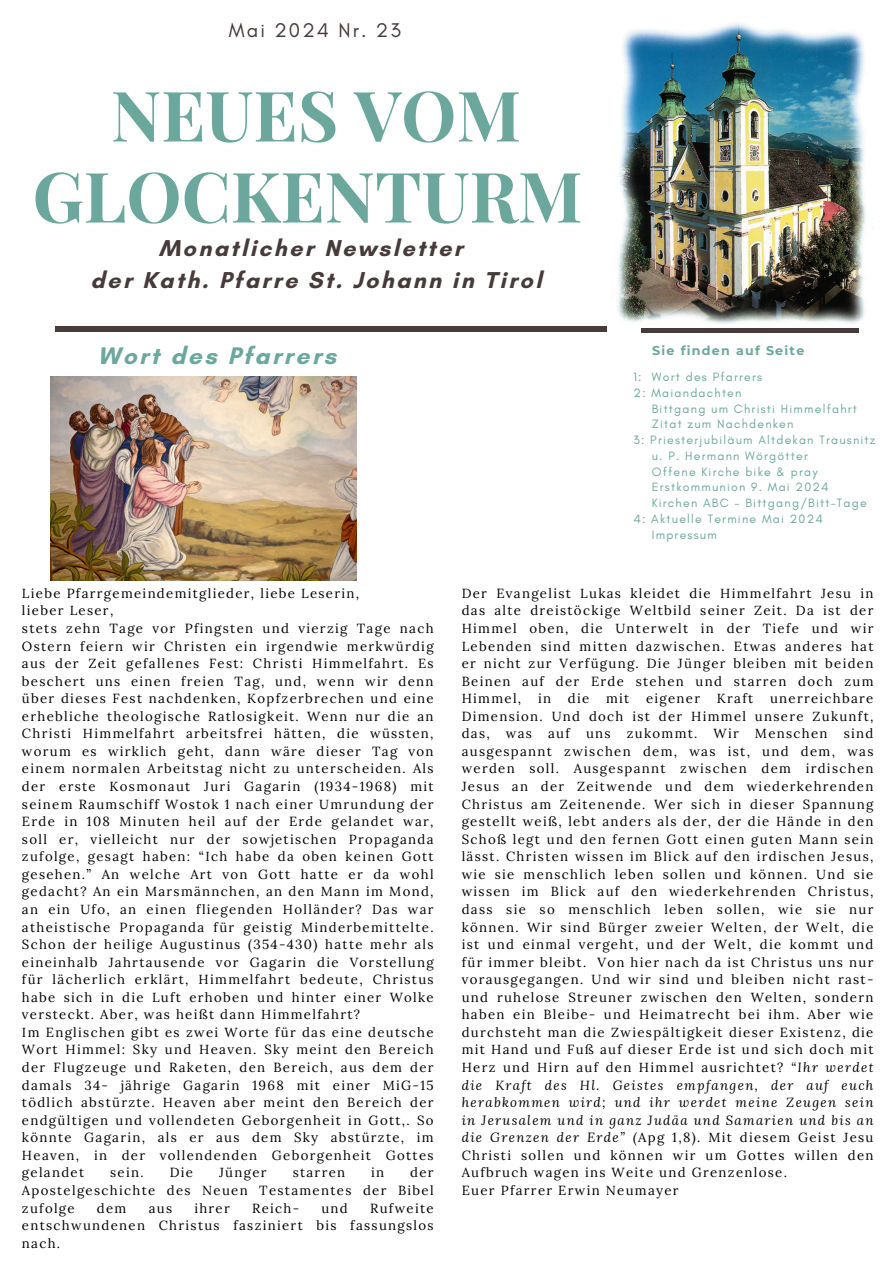
<style>
.page{position:relative;width:894px;height:1264px;background:#fff}
.page>*{position:absolute;margin:0;border:0;box-sizing:border-box;transform-origin:0 0}
.t1{font:700 69.6px/81px "Playfair Display";color:#6ba79d;text-align:center}
.t2{font:700 24.45px "Glacial Indifference";letter-spacing:.1em;color:#6ba79d}
.t3{font:700 23.4px/31.5px "Glacial Indifference";letter-spacing:.1em;color:#463a3a;text-align:center}
.t4{font:20.25px "Glacial Indifference";letter-spacing:.1em;color:#463a3a}
.t5{font:13.2px/17.5px "Lora";letter-spacing:.1em;color:#000;text-align:justify}
.t6{font:700 12.6px "Montserrat";letter-spacing:.1em;color:#6ba79d}
.t7{font:12.3px "Glacial Indifference";letter-spacing:.1em;color:#6ba79d}
.s1{font-style:italic}
</style>
<div class="page">
<div style="left:55px;top:326px;width:551px;height:6px;background:#463a3a"></div>
<svg style="left:641px;top:328px;width:217px;height:5px"></svg>
<img style="left:617px;top:23px;width:249px;height:301px">
<img style="left:50px;top:376px;width:306px;height:204px">
<h3 class="t4" style="left:229px;top:18px;width:173px">Mai 2024 Nr. 23</h3>
<h3 class="t1" style="left:32px;top:72px;width:551px">NEUES VOM<br>GLOCKENTURM</h3>
<p class="t3" style="left:90px;top:232px;width:452px">Monatlicher Newsletter<br>der Kath. Pfarre St. Johann in Tirol</p>
<p class="t2" style="left:98px;top:340px;width:239px">Wort des Pfarrers</p>
<p class="t6" style="left:652px;top:343px;width:153px">Sie finden auf Seite</p>
<p class="t7" style="left:633px;top:369px;width:130px">1: Wort des Pfarrers</p>
<p class="t7" style="left:633px;top:385px;width:109px">2: Maiandachten</p>
<p class="t7" style="left:651px;top:401px;width:207px">Bittgang um Christi Himmelfahrt</p>
<p class="t7" style="left:651px;top:417px;width:143px">Zitat zum Nachdenken</p>
<p class="t7" style="left:633px;top:432px;width:243px">3: Priesterjubiläum Altdekan Trausnitz</p>
<p class="t7" style="left:651px;top:448px;width:157px">u. P. Hermann Wörgötter</p>
<p class="t7" style="left:651px;top:464px;width:167px">Offene Kirche bike &amp; pray</p>
<p class="t7" style="left:651px;top:480px;width:178px">Erstkommunion 9. Mai 2024</p>
<p class="t7" style="left:651px;top:495px;width:216px">Kirchen ABC - Bittgang/Bitt-Tage</p>
<p class="t7" style="left:633px;top:511px;width:191px">4: Aktuelle Termine Mai 2024</p>
<p class="t7" style="left:651px;top:527px;width:67px">Impressum</p>
<h2 class="t5" style="left:22px;top:584px;width:338px">Liebe Pfarrgemeindemitglieder, liebe Leserin,</h2>
<p class="t5" style="left:22px;top:602px;width:93px">lieber Leser,</p>
<p class="t5" style="left:22px;top:619px;width:413px">stets zehn Tage vor Pfingsten und vierzig Tage nach Ostern feiern wir Christen ein irgendwie merkwürdig aus der Zeit gefallenes Fest: Christi Himmelfahrt. Es beschert uns einen freien Tag, und, wenn wir denn über dieses Fest nachdenken, Kopfzerbrechen und eine erhebliche theologische Ratlosigkeit. Wenn nur die an Christi Himmelfahrt arbeitsfrei hätten, die wüssten, worum es wirklich geht, dann wäre dieser Tag von einem normalen Arbeitstag nicht zu unterscheiden. Als der erste Kosmonaut Juri Gagarin (1934-1968) mit seinem Raumschiff Wostok 1 nach einer Umrundung der Erde in 108 Minuten heil auf der Erde gelandet war, soll er, vielleicht nur der sowjetischen Propaganda zufolge, gesagt haben: “Ich habe da oben keinen Gott gesehen.” An welche Art von Gott hatte er da wohl gedacht? An ein Marsmännchen, an den Mann im Mond, an ein Ufo, an einen fliegenden Holländer? Das war atheistische Propaganda für geistig Minderbemittelte.<br>Schon der heilige Augustinus (354-430) hatte mehr als eineinhalb Jahrtausende vor Gagarin die Vorstellung für lächerlich erklärt, Himmelfahrt bedeute, Christus habe sich in die Luft erhoben und hinter einer Wolke versteckt. Aber, was heißt dann Himmelfahrt?</p>
<h2 class="t5" style="left:22px;top:1023px;width:413px">Im Englischen gibt es zwei Worte für das eine deutsche Wort Himmel: Sky und Heaven. Sky meint den Bereich der Flugzeuge und Raketen, den Bereich, aus dem der damals 34- jährige Gagarin 1968 mit einer MiG-15 tödlich abstürzte. Heaven aber meint den Bereich der endgültigen und vollendeten Geborgenheit in Gott,. So könnte Gagarin, als er aus dem Sky abstürzte, im Heaven, in der vollendenden Geborgenheit Gottes gelandet</h2>
<h2 class="t5" style="left:22px;top:1163px;width:413px;text-indent:388px">der Apostelgeschichte des Neuen Testamentes der Bibel zufolge</h2>
<h2 class="t5" style="left:110px;top:1163px;width:35px">sein.</h2>
<h2 class="t5" style="left:170px;top:1163px;width:25px">Die</h2>
<h2 class="t5" style="left:219px;top:1163px;width:49px">Jünger</h2>
<h2 class="t5" style="left:292px;top:1163px;width:54px">starren</h2>
<h2 class="t5" style="left:371px;top:1163px;width:15px">in</h2>
<h2 class="t5" style="left:22px;top:1198px;width:413px;text-indent:348px">Rufweite entschwundenen Christus fasziniert bis fassungslos nach.</h2>
<h2 class="t5" style="left:97px;top:1198px;width:31px">dem</h2>
<h2 class="t5" style="left:149px;top:1198px;width:25px">aus</h2>
<h2 class="t5" style="left:194px;top:1198px;width:37px">ihrer</h2>
<h2 class="t5" style="left:252px;top:1198px;width:49px">Reich-</h2>
<h2 class="t5" style="left:321px;top:1198px;width:28px">und</h2>
<p class="t5" style="left:461px;top:584px;width:413px">Der Evangelist Lukas kleidet die Himmelfahrt Jesu in das alte dreistöckige Weltbild seiner Zeit. Da ist der Himmel oben, die Unterwelt in der Tiefe und wir Lebenden sind mitten dazwischen. Etwas anderes hat er nicht zur Verfügung. Die Jünger bleiben mit beiden Beinen auf der Erde stehen und starren doch zum Himmel,</p>
<p class="t5" style="left:538px;top:689px;width:15px">in</p>
<p class="t5" style="left:567px;top:689px;width:23px">die</p>
<p class="t5" style="left:605px;top:689px;width:25px">mit</p>
<p class="t5" style="left:645px;top:689px;width:56px">eigener</p>
<p class="t5" style="left:716px;top:689px;width:38px">Kraft</p>
<p class="t5" style="left:461px;top:689px;width:413px;text-indent:308px">unerreichbare Dimension. Und doch ist der Himmel unsere Zukunft, das, was auf uns zukommt. Wir Menschen sind ausgespannt zwischen dem, was ist, und dem, was werden soll. Ausgespannt zwischen dem irdischen Jesus an der Zeitwende und dem wiederkehrenden Christus am Zeitenende. Wer sich in dieser Spannung gestellt weiß, lebt anders als der, der die Hände in den Schoß legt und den fernen Gott einen guten Mann sein lässt. Christen wissen im Blick auf den irdischen Jesus, wie sie menschlich leben sollen und können. Und sie wissen im Blick auf den wiederkehrenden Christus, dass sie so menschlich leben sollen, wie sie nur können. Wir sind Bürger zweier Welten, der Welt, die ist und einmal vergeht, und der Welt, die kommt und für immer bleibt. Von hier nach da ist Christus uns nur vorausgegangen. Und wir sind und bleiben nicht rast&shy;und ruhelose Streuner zwischen den Welten, sondern haben ein Bleibe- und Heimatrecht bei ihm. Aber wie durchsteht man die Zwiespältigkeit dieser Existenz, die mit Hand und Fuß auf dieser Erde ist und sich doch mit Herz und Hirn auf den Himmel ausrichtet? <span class="s1">“Ihr werdet die Kraft des Hl. Geistes empfangen, der auf euch herabkommen wird; und ihr werdet meine Zeugen sein in Jerusalem und in ganz Judäa und Samarien und bis an die Grenzen der Erde” (</span>Apg 1,8). Mit diesem Geist Jesu Christi sollen und können wir um Gottes willen den Aufbruch wagen ins Weite und Grenzenlose.</p>
<p class="t5" style="left:461px;top:1181px;width:218px">Euer Pfarrer Erwin Neumayer</p>
</div>
